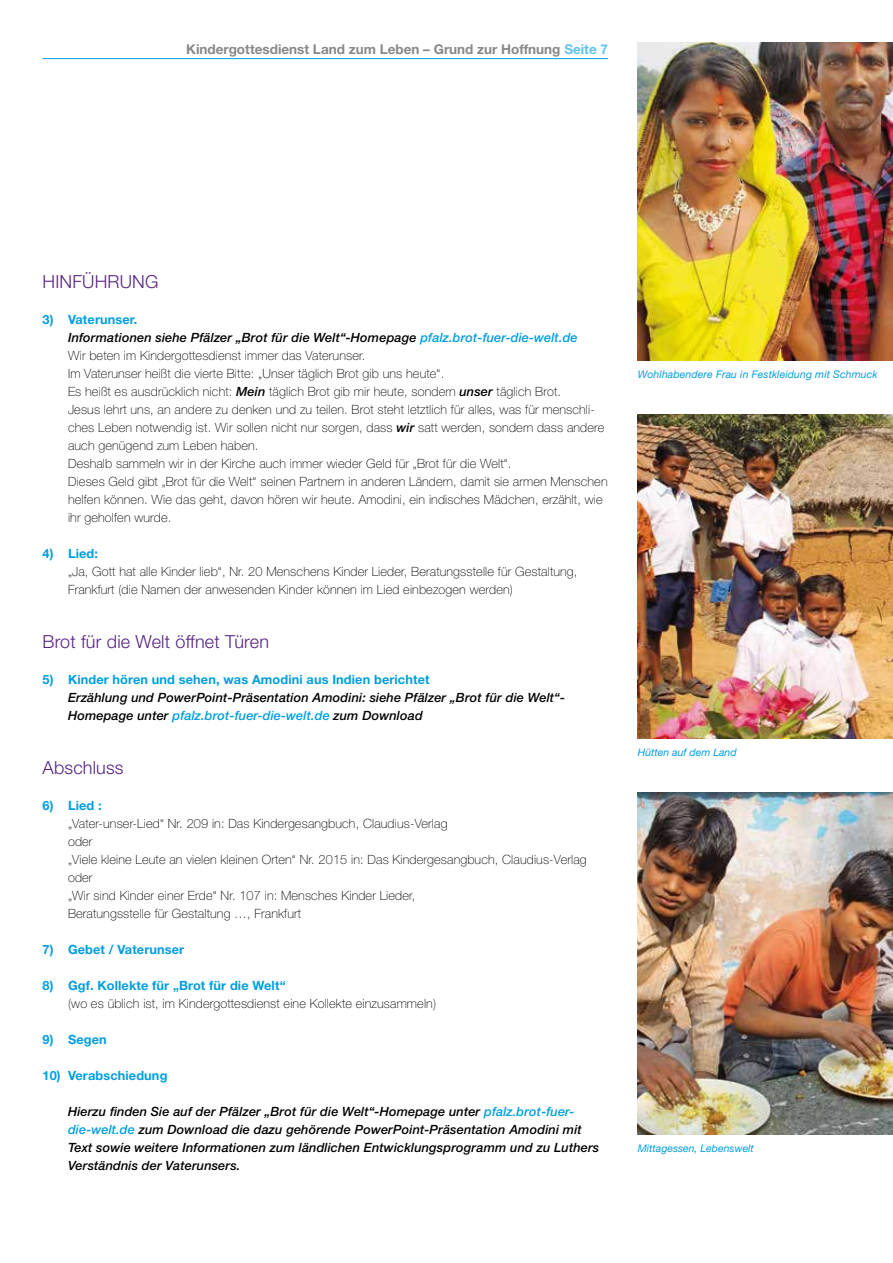
<style>
.page{position:relative;width:893px;height:1263px;background:#fff}
.page>*{position:absolute;margin:0;border:0;box-sizing:border-box;transform-origin:0 0}
.t1{font:300 18px "Helvetica Neue LT Std";letter-spacing:.01em;color:#572381}
.t2{font:700 13.5px "Helvetica Neue LT Std";color:#87888a}
.t3{font:100 12.75px/18px "Helvetica Neue LT Std";letter-spacing:.01em;color:#000}
.t4{font:italic 500 12.75px/18px "Helvetica Neue LT Std";letter-spacing:.01em;color:#000}
.t5{font:700 12.75px "Helvetica Neue LT Std";letter-spacing:.01em;color:#009ee0}
.t6{font:italic 10.5px "Helvetica Neue LT Std";letter-spacing:.01em;color:#009ee0}
.s1{color:#5ec5ed}
.s2{font-weight:700;color:#009ee0}
.s3{font-weight:500;font-style:italic}
.s4{font-weight:500;font-style:italic;color:#009ee0}
.s5{color:#009ee0}
</style>
<div class="page">
<img style="left:638px;top:414px;width:255px;height:324px">
<img style="left:638px;top:792px;width:255px;height:342px">
<img style="left:638px;top:43px;width:255px;height:317px">
<hr style="left:43px;top:58px;width:565px;height:1px;background:#009ee0">
<p class="t2" style="left:186px;top:41px;width:423px">Kindergottesdienst Land zum Leben – Grund zur Hoffnung <span class="s1">Seite 7</span></p>
<h1 class="t1" style="left:43px;top:271px;width:26px">Hinführung</h1>
<p class="t3" style="left:68px;top:310px;width:541px;text-indent:-26px"><span class="s2">3) Vaterunser.<br></span><span class="s3">Informationen siehe Pfälzer „Brot für die Welt“-Homepage</span> <span class="s4">pfalz.brot-fuer-die-welt.de<br></span>Wir beten im Kindergottesdienst immer das Vaterunser.<br>Im Vaterunser heißt die vierte Bitte: „Unser täglich Brot gib uns heute“.<br>Es heißt es ausdrücklich nicht: <span class="s3">Mein</span> täglich Brot gib mir heute, sondern <span class="s3">unser</span> täglich Brot.<br>Jesus lehrt uns, an andere zu denken und zu teilen. Brot steht letztlich für alles, was für menschli&shy;ches Leben notwendig ist. Wir sollen nicht nur sorgen, dass <span class="s3">wir</span> satt werden, sondern dass andere auch genügend zum Leben haben.<br>Deshalb sammeln wir in der Kirche auch immer wieder Geld für „Brot für die Welt“.<br>Dieses Geld gibt „Brot für die Welt“ seinen Partnern in anderen Ländern, damit sie armen Menschen helfen können. Wie das geht, davon hören wir heute. Amodini, ein indisches Mädchen, erzählt, wie ihr geholfen wurde.</p>
<p class="t5" style="left:43px;top:546px;width:57px">4) Lied:</p>
<p class="t3" style="left:68px;top:562px;width:511px">„Ja, Gott hat alle Kinder lieb“, Nr. 20 Menschens Kinder Lieder, Beratungsstelle für Gestaltung,<br>Frankfurt (die Namen der anwesenden Kinder können im Lied einbezogen werden)</p>
<h1 class="t1" style="left:43px;top:631px;width:228px">Brot für die Welt öffnet Türen</h1>
<p class="t5" style="left:43px;top:672px;width:389px">5) Kinder hören und sehen, was Amodini aus Indien berichtet</p>
<p class="t4" style="left:68px;top:688px;width:498px">Erzählung und PowerPoint-Präsentation Amodini: siehe Pfälzer „Brot für die Welt“-<br>Homepage unter <span class="s5">pfalz.brot-fuer-die-welt.de</span> zum Download</p>
<h1 class="t1" style="left:43px;top:757px;width:83px">Abschluss</h1>
<p class="t5" style="left:43px;top:798px;width:61px">6) Lied :</p>
<p class="t3" style="left:68px;top:814px;width:520px">„Vater-unser-Lied“ Nr. 209 in: Das Kindergesangbuch, Claudius-Verlag<br>oder<br>„Viele kleine Leute an vielen kleinen Orten“ Nr. 2015 in: Das Kindergesangbuch, Claudius-Verlag oder<br>„Wir sind Kinder einer Erde“ Nr. 107 in: Mensches Kinder Lieder,<br>Beratungsstelle für Gestaltung …, Frankfurt</p>
<p class="t5" style="left:43px;top:942px;width:143px">7) Gebet / Vaterunser</p>
<p class="t5" style="left:43px;top:978px;width:245px">8) Ggf. Kollekte für „Brot für die Welt“</p>
<p class="t3" style="left:68px;top:994px;width:370px">(wo es üblich ist, im Kindergottesdienst eine Kollekte einzusammeln)</p>
<p class="t5" style="left:43px;top:1032px;width:66px">9) Segen</p>
<p class="t5" style="left:43px;top:1068px;width:126px">10) Verabschiedung</p>
<p class="t4" style="left:68px;top:1102px;width:533px">Hierzu finden Sie auf der Pfälzer „Brot für die Welt“-Homepage unter <span class="s5">pfalz.brot-fuer&shy;die-welt.de</span> zum Download die dazu gehörende PowerPoint-Präsentation Amodini mit Text sowie weitere Informationen zum ländlichen Entwicklungsprogramm und zu Luthers Verständnis der Vaterunsers.</p>
<p class="t6" style="left:638px;top:368px;width:241px">Wohlhabendere Frau in Festkleidung mit Schmuck</p>
<p class="t6" style="left:638px;top:746px;width:100px">Hütten auf dem Land</p>
<p class="t6" style="left:638px;top:1142px;width:118px">Mittagessen, Lebenswelt</p>
</div>
